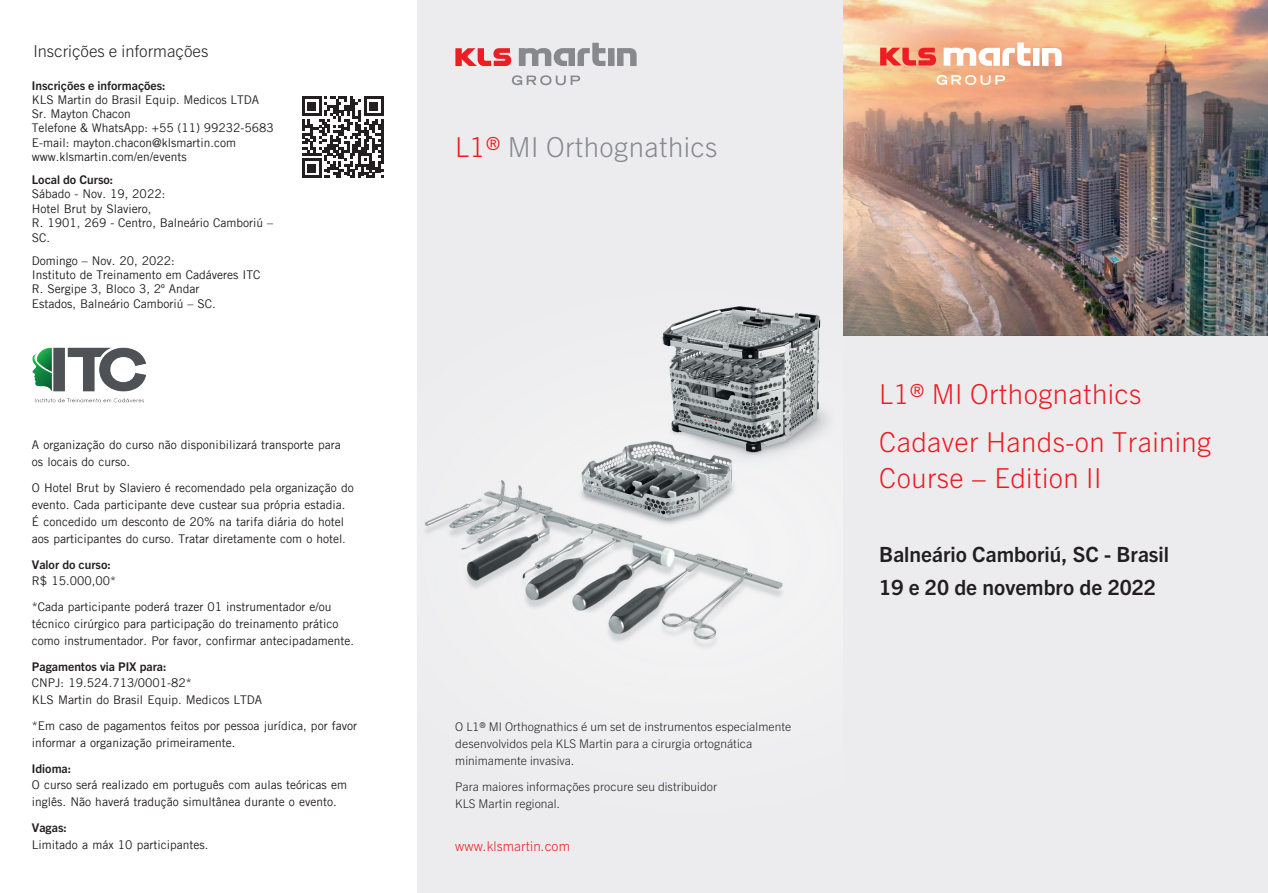
<style>
.page{position:relative;width:1268px;height:893px;background:#fff}
.page>*{position:absolute;margin:0;border:0;box-sizing:border-box;transform-origin:0 0}
.t1{font:300 27.6px/48px "Trade Gothic Next LT Pro";letter-spacing:.015em;color:#ee1d23}
.t2{font:300 27.6px "Trade Gothic Next LT Pro";letter-spacing:.015em;color:#87898c}
.t3{font:700 21px/33px "Trade Gothic Next LT Pro";color:#231f20}
.t4{font:300 16.5px "Trade Gothic Next LT Pro";color:#231f20}
.t5{font:300 13.5px "Trade Gothic Next LT Pro";letter-spacing:.005em;color:#ee1d23}
.t6{font:12px/14.4px "Trade Gothic LT";color:#231f20}
.t7{font:300 12px/17px "Trade Gothic Next LT Pro";letter-spacing:.005em;color:#231f20}
.t8{font:700 12px "Trade Gothic Next LT Pro";color:#231f20}
.s1{font-family:"Trade Gothic Next LT Pro";font-weight:300}
.s2{color:#ee1d23}
</style>
<div class="page">
<div style="left:842px;top:336px;width:425px;height:557px;background:#ececee"></div>
<img style="left:842px;top:0;width:425px;height:336px">
<div style="left:417px;top:0;width:425px;height:893px;background:#ececee"></div>
<svg style="left:512px;top:75px;width:68px;height:10px"></svg>
<svg style="left:518px;top:43px;width:118px;height:23px"></svg>
<svg style="left:455px;top:48px;width:56px;height:18px"></svg>
<svg style="left:943px;top:43px;width:118px;height:23px"></svg>
<svg style="left:880px;top:48px;width:55px;height:18px"></svg>
<svg style="left:936px;top:75px;width:68px;height:10px"></svg>
<img style="left:32px;top:347px;width:114px;height:56px">
<img style="left:425px;top:306px;width:401px;height:335px">
<svg style="left:302px;top:96px;width:81px;height:82px"></svg>
<h3 class="t4" style="left:33px;top:39px;width:176px">Inscrições e informações</h3>
<p class="t8" style="left:32px;top:77px;width:135px">Inscrições e informações:</p>
<p class="t6" style="left:32px;top:92px;width:243px">KLS Martin do Brasil Equip. Medicos LTDA Sr. Mayton Chacon<br>Telefone &amp; WhatsApp: +55 (11) 99232-5683<br>E-mail: mayton.chacon@klsmartin.com www.klsmartin.com/en/events</p>
<p class="t8" style="left:32px;top:172px;width:83px">Local do Curso:</p>
<p class="t6" style="left:32px;top:187px;width:243px">Sábado - Nov. 19, 2022:<br>Hotel Brut by Slaviero,<br>R. 1901, 269 - Centro, Balneário Camboriú –<br>SC.</p>
<p class="t6" style="left:32px;top:253px;width:230px">Domingo – Nov. 20, 2022:<br>Instituto de Treinamento em Cadáveres ITC<br>R. Sergipe 3, Bloco 3, 2º Andar<br>Estados, Balneário Camboriú – SC.</p>
<p class="t6" style="left:32px;top:436px;width:310px;line-height:17px">A organização do curso não disponibilizará transporte para os locais do curso.</p>
<p class="t6" style="left:32px;top:479px;width:323px;line-height:17px">O Hotel Brut by Slaviero é recomendado pela organização do evento. Cada participante deve custear sua própria estadia.<br>É concedido um desconto de 20% na tarifa diária do hotel aos participantes do curso. Tratar diretamente com o hotel<span class="s1">.</span></p>
<p class="t8" style="left:32px;top:556px;width:80px">Valor do curso:</p>
<p class="t6" style="left:32px;top:568px;width:301px;line-height:25.5px">R$ 15.000,00*<br>*Cada participante poderá trazer 01 instrumentador e/ou</p>
<p class="t6" style="left:32px;top:615px;width:323px;line-height:17px">técnico cirúrgico para participação do treinamento prático como instrumentador. Por favor, confirmar antecipadamente.</p>
<p class="t8" style="left:32px;top:658px;width:136px">Pagamentos via PIX para:</p>
<p class="t6" style="left:32px;top:674px;width:232px;line-height:17px">CNPJ: 19.524.713/0001-82*<br>KLS Martin do Brasil Equip. Medicos LTDA</p>
<p class="t6" style="left:32px;top:717px;width:327px;line-height:17px">*Em caso de pagamentos feitos por pessoa jurídica, por favor informar a organização primeiramente.</p>
<p class="t8" style="left:32px;top:760px;width:41px">Idioma:</p>
<p class="t6" style="left:32px;top:776px;width:316px;line-height:17px">O curso será realizado em português com aulas teóricas em inglês. Não haverá tradução simultânea durante o evento.</p>
<p class="t8" style="left:32px;top:819px;width:36px">Vagas:</p>
<p class="t6" style="left:32px;top:837px;width:178px">Limitado a máx 10 participantes.</p>
<h1 class="t2" style="left:455px;top:128px;width:263px"><span class="s2">L1®</span> MI Orthognathics</h1>
<p class="t7" style="left:455px;top:717px;width:337px">O L1® MI Orthognathics é um set de instrumentos especialmente desenvolvidos pela KLS Martin para a cirurgia ortognática minimamente invasiva.</p>
<p class="t7" style="left:455px;top:777px;width:263px">Para maiores informações procure seu distribuidor<br>KLS Martin regional.</p>
<p class="t5" style="left:455px;top:836px;width:116px">www.klsmartin.com</p>
<h1 class="t1" style="left:879px;top:368px;width:333px">L1® MI Orthognathics<br>Cadaver Hands-on Training</h1>
<h1 class="t1" style="left:879px;top:452px;width:224px">Course − Edition II</h1>
<h2 class="t3" style="left:879px;top:537px;width:291px">Balneário Camboriú, SC - Brasil<br>19 e 20 de novembro de 2022</h2>
</div>
